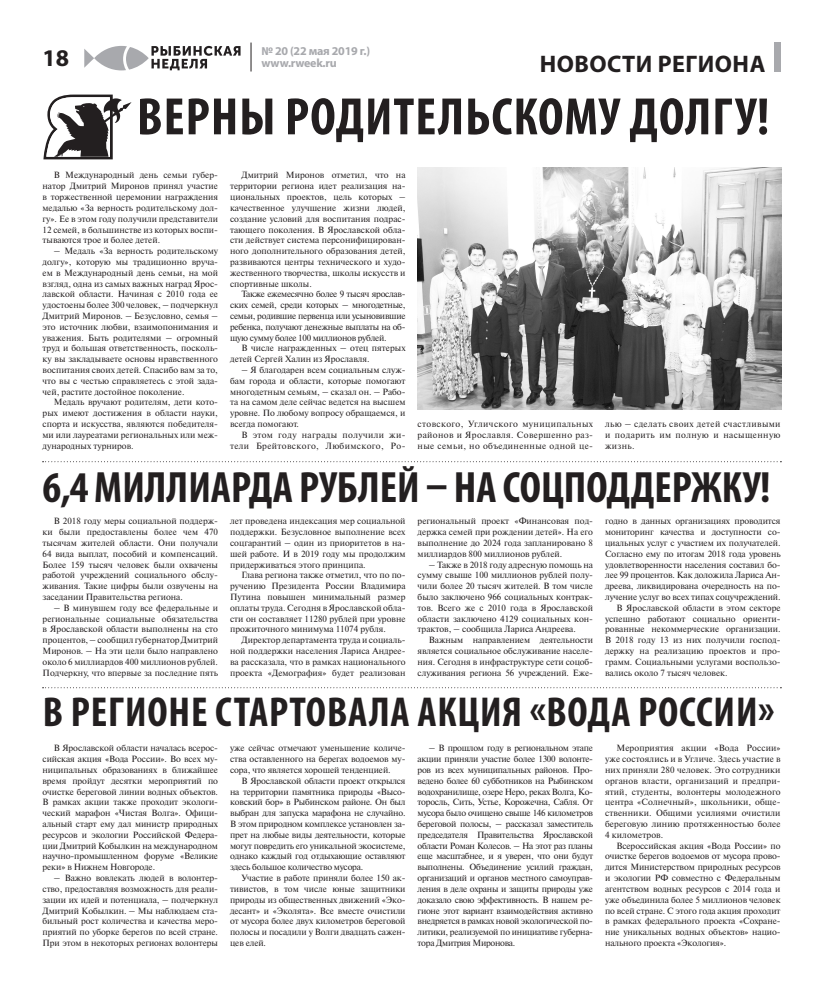
<style>
.page{position:relative;width:823px;height:993px;background:#fff}
.page>*{position:absolute;margin:0;border:0;box-sizing:border-box;transform-origin:0 0}
.Заголовок1{font:700 condensed 53px "Myriad Pro";letter-spacing:.02em;color:#231f20}
.Заголовок1-2{font:700 condensed 44px "Myriad Pro";color:#231f20}
.Заголовок1-3{font:700 condensed 42px "Myriad Pro";letter-spacing:.02em;color:#231f20}
.рубрика1{font:700 24px "Myriad Pro";letter-spacing:.02em;color:#231f20}
.t1{font:700 12px/12px "Myriad Pro";letter-spacing:-.02em;color:#a8a9ad}
.Основной_текст1{font:9px/10.8px "Newton C";color:#231f20;text-align:justify}
.Основной_текст1-2{font:9px/10.8px "Newton C";letter-spacing:.04em;color:#231f20;text-align:right}
</style>
<div class="page">
<svg style="left:250px;top:43px;width:1px;height:28px"></svg>
<svg style="left:84px;top:46px;width:156px;height:24px"></svg>
<div style="left:773px;top:43px;width:7px;height:29px;background:#a8a9ad"></div>
<svg style="left:43px;top:94px;width:88px;height:65px"></svg>
<img style="left:417px;top:168px;width:364px;height:242px">
<svg style="left:43px;top:461px;width:738px;height:1px"></svg>
<svg style="left:43px;top:687px;width:738px;height:1px"></svg>
<p class="рубрика1" style="left:43px;top:42px;width:28px">18</p>
<h3 class="t1" style="left:261px;top:45px;width:110px">№ 20 (22 мая 2019 г.) www.rweek.ru</h3>
<p class="рубрика1" style="left:539px;top:48px;width:227px">НОВОСТИ РЕГИОНА</p>
<p class="Заголовок1" style="left:137px;top:83px;width:633px">ВЕРНЫ РОДИТЕЛЬСКОМУ ДОЛГУ!</p>
<p class="Основной_текст1" style="left:43px;top:170px;width:177px;text-indent:11px">В Международный день семьи губер&shy;натор Дмитрий Миронов принял участие в торжественной церемонии награждения медалью «За верность родительскому дол&shy;гу». Ее в этом году получили представители 12 семей, в большинстве из которых воспи&shy;тываются трое и более детей.</p>
<p class="Основной_текст1" style="left:43px;top:245px;width:177px;text-indent:11px">– Медаль «За верность родительскому долгу», которую мы традиционно вруча&shy;ем в Международный день семьи, на мой взгляд, одна из самых важных наград Ярос&shy;лавской области. Начиная с 2010 года ее удостоены более 300 человек, – подчеркнул Дмитрий Миронов. – Безусловно, семья – это источник любви, взаимопонимания и уважения. Быть родителями – огромный труд и большая ответственность, посколь&shy;ку вы закладываете основы нравственного воспитания своих детей. Спасибо вам за то, что вы с честью справляетесь с этой зада&shy;чей, растите достойное поколение.</p>
<p class="Основной_текст1" style="left:43px;top:397px;width:177px;text-indent:11px">Медаль вручают родителям, дети кото&shy;рых имеют достижения в области науки, спорта и искусства, являются победителя&shy;ми или лауреатами региональных или меж&shy;дународных турниров.</p>
<p class="Основной_текст1" style="left:230px;top:170px;width:177px;text-indent:11px">Дмитрий Миронов отметил, что на территории региона идет реализация на&shy;циональных проектов, цель которых – качественное улучшение жизни людей, создание условий для воспитания подрас&shy;тающего поколения. В Ярославской обла&shy;сти действует система персонифицирован&shy;ного дополнительного образования детей, развиваются центры технического и худо&shy;жественного творчества, школы искусств и спортивные школы.</p>
<p class="Основной_текст1" style="left:230px;top:289px;width:177px;text-indent:11px">Также ежемесячно более 9 тысяч ярослав&shy;ских семей, среди которых – многодетные, семьи, родившие первенца или усыновившие ребенка, получают денежные выплаты на об&shy;щую сумму более 100 миллионов рублей.</p>
<p class="Основной_текст1" style="left:230px;top:343px;width:177px;text-indent:11px">В числе награжденных – отец пятерых детей Сергей Халин из Ярославля.</p>
<p class="Основной_текст1" style="left:230px;top:364px;width:177px;text-indent:11px">– Я благодарен всем социальным служ&shy;бам города и области, которые помогают многодетным семьям, – сказал он. – Рабо&shy;та на самом деле сейчас ведется на высшем уровне. По любому вопросу обращаемся, и всегда помогают.</p>
<p class="Основной_текст1-2" style="left:230px;top:429px;width:177px">В этом году награды получили жи&shy;тели Брейтовского, Любимского, Ро-</p>
<p class="Основной_текст1" style="left:417px;top:418px;width:177px">стовского, Угличского муниципальных районов и Ярославля. Совершенно раз&shy;ные семьи, но объединенные одной це-</p>
<p class="Основной_текст1" style="left:604px;top:418px;width:177px">лью – сделать своих детей счастливыми и подарить им полную и насыщенную жизнь.</p>
<p class="Заголовок1-2" style="left:43px;top:459px;width:729px">6,4 МИЛЛИАРДА РУБЛЕЙ – НА СОЦПОДДЕРЖКУ!</p>
<p class="Основной_текст1" style="left:43px;top:515px;width:177px;text-indent:11px">В 2018 году меры социальной поддерж&shy;ки были предоставлены более чем 470 тысячам жителей области. Они получали 64 вида выплат, пособий и компенсаций.<br>Более 159 тысяч человек были охвачены работой учреждений социального обслу&shy;живания. Такие цифры были озвучены на заседании Правительства региона.</p>
<p class="Основной_текст1" style="left:43px;top:602px;width:177px;text-indent:11px">– В минувшем году все федеральные и региональные социальные обязательства в Ярославской области выполнены на сто процентов, – сообщил губернатор Дмитрий Миронов. – На эти цели было направлено около 6 миллиардов 400 миллионов рублей.<br>Подчеркну, что впервые за последние пять</p>
<p class="Основной_текст1" style="left:230px;top:515px;width:177px">лет проведена индексация мер социальной поддержки. Безусловное выполнение всех соцгарантий – один из приоритетов в на&shy;шей работе. И в 2019 году мы продолжим придерживаться этого принципа.</p>
<p class="Основной_текст1" style="left:230px;top:569px;width:177px;text-indent:11px">Глава региона также отметил, что по по&shy;ручению Президента России Владимира Путина повышен минимальный размер оплаты труда. Сегодня в Ярославской обла&shy;сти он составляет 11280 рублей при уровне прожиточного минимума 11074 рубля.</p>
<p class="Основной_текст1" style="left:230px;top:634px;width:177px;text-indent:11px">Директор департамента труда и социаль&shy;ной поддержки населения Лариса Андрее&shy;ва рассказала, что в рамках национального проекта «Демография» будет реализован</p>
<p class="Основной_текст1" style="left:417px;top:515px;width:177px">региональный проект «Финансовая под&shy;держка семей при рождении детей». На его выполнение до 2024 года запланировано 8 миллиардов 800 миллионов рублей.</p>
<p class="Основной_текст1" style="left:417px;top:559px;width:177px;text-indent:11px">– Также в 2018 году адресную помощь на сумму свыше 100 миллионов рублей полу&shy;чили более 20 тысяч жителей. В том числе было заключено 966 социальных контрак&shy;тов. Всего же с 2010 года в Ярославской области заключено 4129 социальных кон&shy;трактов, – сообщила Лариса Андреева.</p>
<p class="Основной_текст1" style="left:417px;top:634px;width:177px;text-indent:11px">Важным направлением деятельности является социальное обслуживание населе&shy;ния. Сегодня в инфраструктуре сети соцоб&shy;служивания региона 56 учреждений. Еже-</p>
<p class="Основной_текст1" style="left:604px;top:515px;width:177px">годно в данных организациях проводится мониторинг качества и доступности со&shy;циальных услуг с участием их получателей.<br>Согласно ему по итогам 2018 года уровень удовлетворенности населения составил бо&shy;лее 99 процентов. Как доложила Лариса Ан&shy;дреева, ликвидирована очередность на по&shy;лучение услуг во всех типах соцучреждений.</p>
<p class="Основной_текст1" style="left:604px;top:602px;width:177px;text-indent:11px">В Ярославской области в этом секторе успешно работают социально ориенти&shy;рованные некоммерческие организации.<br>В 2018 году 13 из них получили господ&shy;держку на реализацию проектов и про&shy;грамм. Социальными услугами воспользо&shy;вались около 7 тысяч человек.</p>
<p class="Заголовок1-3" style="left:43px;top:685px;width:732px">В РЕГИОНЕ СТАРТОВАЛА АКЦИЯ «ВОДА РОССИИ»</p>
<p class="Основной_текст1" style="left:43px;top:742px;width:177px;text-indent:11px">В Ярославской области началась всерос&shy;сийская акция «Вода России». Во всех му&shy;ниципальных образованиях в ближайшее время пройдут десятки мероприятий по очистке береговой линии водных объектов.<br>В рамках акции также проходит экологи&shy;ческий марафон «Чистая Волга». Офици&shy;альный старт ему дал министр природных ресурсов и экологии Российской Федера&shy;ции Дмитрий Кобылкин на международном научно-промышленном форуме «Великие реки» в Нижнем Новгороде.</p>
<p class="Основной_текст1" style="left:43px;top:872px;width:177px;text-indent:11px">– Важно вовлекать людей в волонтер&shy;ство, предоставляя возможность для реали&shy;зации их идей и потенциала, – подчеркнул Дмитрий Кобылкин. – Мы наблюдаем ста&shy;бильный рост количества и качества меро&shy;приятий по уборке берегов по всей стране.<br>При этом в некоторых регионах волонтеры</p>
<p class="Основной_текст1" style="left:230px;top:742px;width:177px">уже сейчас отмечают уменьшение количе&shy;ства оставленного на берегах водоемов му&shy;сора, что является хорошей тенденцией.</p>
<p class="Основной_текст1" style="left:230px;top:775px;width:177px;text-indent:11px">В Ярославской области проект открылся на территории памятника природы «Высо&shy;ковский бор» в Рыбинском районе. Он был выбран для запуска марафона не случайно.<br>В этом природном комплексе установлен за&shy;прет на любые виды деятельности, которые могут повредить его уникальной экосистеме, однако каждый год отдыхающие оставляют здесь большое количество мусора.</p>
<p class="Основной_текст1" style="left:230px;top:872px;width:177px;text-indent:11px">Участие в работе приняли более 150 ак&shy;тивистов, в том числе юные защитники природы из общественных движений «Эко&shy;десант» и «Эколята». Все вместе очистили от мусора более двух километров береговой полосы и посадили у Волги двадцать сажен&shy;цев елей.</p>
<p class="Основной_текст1" style="left:417px;top:742px;width:177px;text-indent:11px">– В прошлом году в региональном этапе акции приняли участие более 1300 волонте&shy;ров из всех муниципальных районов. Про&shy;ведено более 60 субботников на Рыбинском водохранилище, озере Неро, реках Волга, Ко&shy;торосль, Сить, Устье, Корожечна, Сабля. От мусора было очищено свыше 146 километров береговой полосы, – рассказал заместитель председателя Правительства Ярославской области Роман Колесов. – На этот раз планы еще масштабнее, и я уверен, что они будут выполнены. Объединение усилий граждан, организаций и органов местного самоуправ&shy;ления в деле охраны и защиты природы уже доказало свою эффективность. В нашем ре&shy;гионе этот вариант взаимодействия активно внедряется в рамках новой экологической по&shy;литики, реализуемой по инициативе губерна&shy;тора Дмитрия Миронова.</p>
<p class="Основной_текст1" style="left:604px;top:742px;width:177px;text-indent:11px">Мероприятия акции «Вода России» уже состоялись и в Угличе. Здесь участие в них приняли 280 человек. Это сотрудники органов власти, организаций и предпри&shy;ятий, студенты, волонтеры молодежного центра «Солнечный», школьники, обще&shy;ственники. Общими усилиями очистили береговую линию протяженностью более 4 километров.</p>
<p class="Основной_текст1" style="left:604px;top:839px;width:177px;text-indent:11px">Всероссийская акция «Вода России» по очистке берегов водоемов от мусора прово&shy;дится Министерством природных ресурсов и экологии РФ совместно с Федеральным агентством водных ресурсов с 2014 года и уже объединила более 5 миллионов человек по всей стране. С этого года акция проходит в рамках федерального проекта «Сохране&shy;ние уникальных водных объектов» нацио&shy;нального проекта «Экология».</p>
</div>
